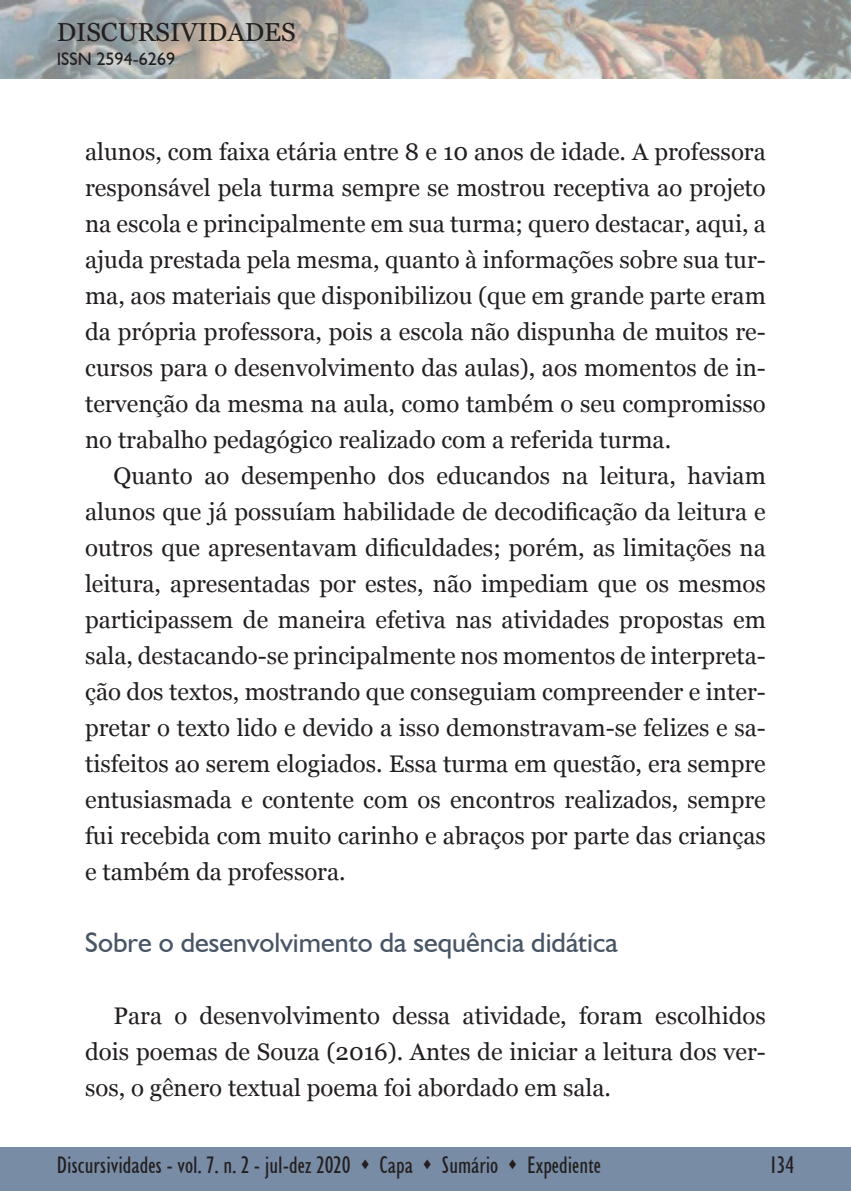
<style>
.page{position:relative;width:851px;height:1191px;background:#fff}
.page>*{position:absolute;margin:0;border:0;box-sizing:border-box;transform-origin:0 0}
.Normal__Web{font:28px "Humanist 521 BT";color:#485566}
.t1{font:26px "Georgia";color:#231f20}
.t2{font:24px/36px "Georgia";color:#231f20;text-align:justify}
.t3{font:condensed 24px "Humanist 521 BT";color:#231f20}
.t4{font:18px "Humanist 521 BT";color:#231f20}
</style>
<div class="page">
<img style="left:0;top:0;width:850px;height:78px">
<div style="left:0;top:1147px;width:850px;height:44px;background:#788ca6"></div>
<p class="t1" style="left:57px;top:13px;width:240px">DISCURSIVIDADES</p>
<p class="t4" style="left:57px;top:48px;width:120px">ISSN 2594-6269</p>
<p class="t2" style="left:85px;top:133px;width:682px">alunos, com faixa etária entre 8 e 10 anos de idade. A professora responsável pela turma sempre se mostrou receptiva ao projeto na escola e principalmente em sua turma; quero destacar, aqui, a ajuda prestada pela mesma, quanto à informações sobre sua tur&shy;ma, aos materiais que disponibilizou (que em grande parte eram da própria professora, pois a escola não dispunha de muitos re&shy;cursos para o desenvolvimento das aulas), aos momentos de in&shy;tervenção da mesma na aula, como também o seu compromisso no trabalho pedagógico realizado com a referida turma.</p>
<p class="t2" style="left:85px;top:457px;width:682px;text-indent:28px">Quanto ao desempenho dos educandos na leitura, haviam alunos que já possuíam habilidade de decodificação da leitura e outros que apresentavam dificuldades; porém, as limitações na leitura, apresentadas por estes, não impediam que os mesmos participassem de maneira efetiva nas atividades propostas em sala, destacando-se principalmente nos momentos de interpreta&shy;ção dos textos, mostrando que conseguiam compreender e inter&shy;pretar o texto lido e devido a isso demonstravam-se felizes e sa&shy;tisfeitos ao serem elogiados. Essa turma em questão, era sempre entusiasmada e contente com os encontros realizados, sempre fui recebida com muito carinho e abraços por parte das crianças e também da professora.</p>
<p class="Normal__Web" style="left:85px;top:925px;width:534px">Sobre o desenvolvimento da sequência didática</p>
<p class="t2" style="left:85px;top:997px;width:682px;text-indent:28px">Para o desenvolvimento dessa atividade, foram escolhidos dois poemas de Souza (2016). Antes de iniciar a leitura dos ver&shy;sos, o gênero textual poema foi abordado em sala.</p>
<p class="t3" style="left:57px;top:1151px;width:545px">Discursividades - vol. 7. n. 2 - jul-dez 2020 ▲ Capa ▲ Sumário ▲ Expediente</p>
<p class="t3" style="left:769px;top:1151px;width:26px">134</p>
</div>
